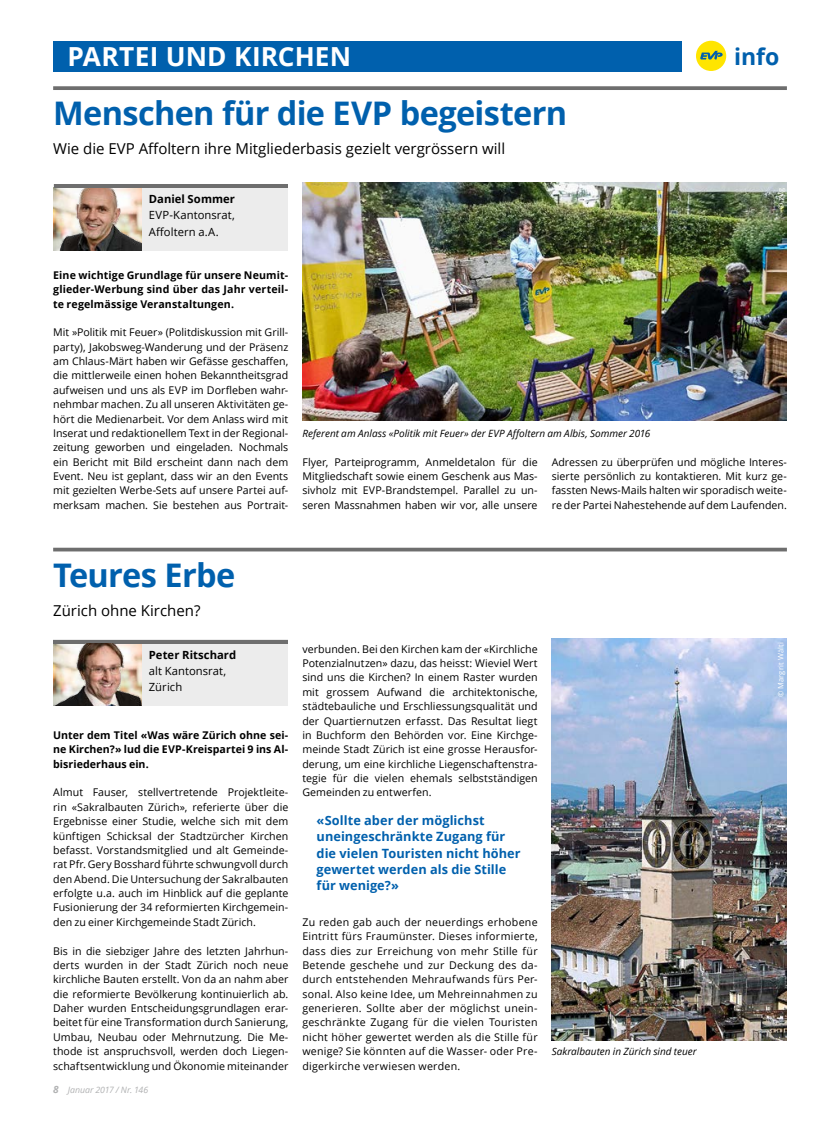
<style>
.page{position:relative;width:833px;height:1134px;background:#fff}
.page>*{position:absolute;margin:0;border:0;box-sizing:border-box;transform-origin:0 0}
.t1{font:700 32.5px "Open Sans";letter-spacing:-.02em;color:#0060ad}
.t2{font:700 26.25px "Open Sans";letter-spacing:.005em;color:#fff}
.t3{font:700 23px "Open Sans";color:#0060ad}
.t4{font:15px "Open Sans";color:#000}
.t5{font:700 12.75px/16.2px "Open Sans";letter-spacing:.005em;color:#0060ad}
.t6{font:11.25px/16.2px "Open Sans";letter-spacing:.005em;color:#000}
.t7{font:700 11.25px "Open Sans";letter-spacing:.005em;color:#000}
.t8{font:10.62px/14.4px "Open Sans";color:#000;text-align:justify}
.t9{font:700 10.62px/14.4px "Open Sans";letter-spacing:.01em;color:#000;text-align:justify}
.t10{font:italic 10px "Open Sans";color:#000}
.t11{font:italic 8.75px "Open Sans";letter-spacing:-.005em;color:#b1b2b3}
.t12{font:7.5px "Open Sans";letter-spacing:.03em;color:#fff}
.s1{font-weight:700;font-size:10px}
</style>
<div class="page">
<div style="left:696px;top:41px;width:30px;height:30px;background:#ffe500;border-radius:50%"></div>
<svg style="left:700px;top:51px;width:22px;height:9px"></svg>
<div style="left:53px;top:41px;width:628px;height:30px;background:#0060ad"></div>
<div style="left:53px;top:184px;width:234px;height:66px;background:#ececec"></div>
<img style="left:53px;top:187px;width:88px;height:63px">
<hr style="left:54px;top:184px;width:233px;height:3px;background:#6e6e6e">
<hr style="left:53px;top:548px;width:734px;height:3px;background:#6e6e6e">
<svg style="left:53px;top:86px;width:734px;height:4px;background:#777"></svg>
<div style="left:53px;top:640px;width:234px;height:66px;background:#ececec"></div>
<hr style="left:53px;top:640px;width:234px;height:3px;background:#6e6e6e">
<img style="left:53px;top:643px;width:89px;height:63px">
<img style="left:302px;top:183px;width:484px;height:237px">
<img style="left:552px;top:638px;width:235px;height:402px">
<h2 class="t2" style="left:67px;top:38px;width:285px">PARTEI UND KIRCHEN</h2>
<h1 class="t1" style="left:53px;top:91px;width:515px">Menschen für die EVP begeistern</h1>
<h3 class="t4" style="left:53px;top:138px;width:453px">Wie die EVP Affoltern ihre Mitgliederbasis gezielt vergrössern will</h3>
<h3 class="t3" style="left:734px;top:40px;width:47px">info</h3>
<p class="t7" style="left:149px;top:191px;width:88px">Daniel Sommer</p>
<p class="t6" style="left:149px;top:207px;width:88px">EVP-Kantonsrat,<br>Affoltern a.A.</p>
<p class="t9" style="left:53px;top:267px;width:237px">Eine wichtige Grundlage für unsere Neumit&shy;glieder-Werbung sind über das Jahr verteil&shy;te regelmässige Veranstaltungen.</p>
<p class="t8" style="left:53px;top:325px;width:237px">Mit »Politik mit Feuer» (Politdiskussion mit Grill&shy;party), Jakobsweg-Wanderung und der Präsenz am Chlaus-Märt haben wir Gefässe geschaffen, die mittlerweile einen hohen Bekanntheitsgrad aufweisen und uns als EVP im Dorfleben wahr&shy;nehmbar machen. Zu all unseren Aktivitäten ge&shy;hört die Medienarbeit. Vor dem Anlass wird mit Inserat und redaktionellem Text in der Regional&shy;zeitung geworben und eingeladen. Nochmals ein Bericht mit Bild erscheint dann nach dem Event. Neu ist geplant, dass wir an den Events mit gezielten Werbe-Sets auf unsere Partei auf&shy;merksam machen. Sie bestehen aus Portrait-</p>
<p class="t10" style="left:302px;top:426px;width:349px">Referent am Anlass «Politik mit Feuer» der EVP Affoltern am Albis, Sommer 2016</p>
<p class="t12" style="left:775px;top:209px;width:22px;rotate:-90deg">© zVg</p>
<p class="t8" style="left:302px;top:454px;width:237px">Flyer, Parteiprogramm, Anmeldetalon für die Mitgliedschaft sowie einem Geschenk aus Mas&shy;sivholz mit EVP-Brandstempel. Parallel zu un&shy;seren Massnahmen haben wir vor, alle unsere</p>
<p class="t8" style="left:552px;top:454px;width:237px">Adressen zu überprüfen und mögliche Interes&shy;sierte persönlich zu kontaktieren. Mit kurz ge&shy;fassten News-Mails halten wir sporadisch weite&shy;re der Partei Nahestehende auf dem Laufenden.</p>
<h1 class="t1" style="left:53px;top:552px;width:184px">Teures Erbe</h1>
<h3 class="t4" style="left:53px;top:600px;width:149px">Zürich ohne Kirchen?</h3>
<p class="t7" style="left:149px;top:647px;width:89px">Peter Ritschard</p>
<p class="t6" style="left:149px;top:663px;width:79px">alt Kantonsrat,<br>Zürich</p>
<p class="t9" style="left:53px;top:727px;width:237px">Unter dem Titel «Was wäre Zürich ohne sei&shy;ne Kirchen?» lud die EVP-Kreispartei 9 ins Al&shy;bisriederhaus ein.</p>
<p class="t8" style="left:53px;top:785px;width:237px">Almut Fauser, stellvertretende Projektleite&shy;rin «Sakralbauten Zürich», referierte über die Ergebnisse einer Studie, welche sich mit dem künftigen Schicksal der Stadtzürcher Kirchen befasst. Vorstandsmitglied und alt Gemeinde&shy;rat Pfr. Gery Bosshard führte schwungvoll durch den Abend. Die Untersuchung der Sakralbauten erfolgte u.a. auch im Hinblick auf die geplante Fusionierung der 34 reformierten Kirchgemein&shy;den zu einer Kirchgemeinde Stadt Zürich.</p>
<p class="t8" style="left:53px;top:943px;width:237px">Bis in die siebziger Jahre des letzten Jahrhun&shy;derts wurden in der Stadt Zürich noch neue kirchliche Bauten erstellt. Von da an nahm aber die reformierte Bevölkerung kontinuierlich ab.<br>Daher wurden Entscheidungsgrundlagen erar&shy;beitet für eine Transformation durch Sanierung, Umbau, Neubau oder Mehrnutzung. Die Me&shy;thode ist anspruchsvoll, werden doch Liegen&shy;schaftsentwicklung und Ökonomie miteinander</p>
<p class="t11" style="left:53px;top:1084px;width:97px"><span class="s1">8</span> Januar 2017 / Nr. 146</p>
<p class="t8" style="left:302px;top:641px;width:237px">verbunden. Bei den Kirchen kam der «Kirchliche Potenzialnutzen» dazu, das heisst: Wieviel Wert sind uns die Kirchen? In einem Raster wurden mit grossem Aufwand die architektonische, städtebauliche und Erschliessungsqualität und der Quartiernutzen erfasst. Das Resultat liegt in Buchform den Behörden vor. Eine Kirchge&shy;meinde Stadt Zürich ist eine grosse Herausfor&shy;derung, um eine kirchliche Liegenschaftenstra&shy;tegie für die vielen ehemals selbstständigen Gemeinden zu entwerfen.</p>
<p class="t5" style="left:316px;top:812px;width:205px">«Sollte aber der möglichst uneingeschränkte Zugang für die vielen Touristen nicht höher gewertet werden als die Stille für wenige?»</p>
<p class="t8" style="left:302px;top:914px;width:237px">Zu reden gab auch der neuerdings erhobene Eintritt fürs Fraumünster. Dieses informierte, dass dies zur Erreichung von mehr Stille für Betende geschehe und zur Deckung des da&shy;durch entstehenden Mehraufwands fürs Per&shy;sonal. Also keine Idee, um Mehreinnahmen zu generieren. Sollte aber der möglichst unein&shy;geschränkte Zugang für die vielen Touristen nicht höher gewertet werden als die Stille für wenige? Sie könnten auf die Wasser- oder Pre&shy;digerkirche verwiesen werden.</p>
<p class="t10" style="left:551px;top:1044px;width:146px">Sakralbauten in Zürich sind teuer</p>
<p class="t12" style="left:775px;top:697px;width:57px;rotate:-90deg">© Margrit Wälti</p>
</div>
